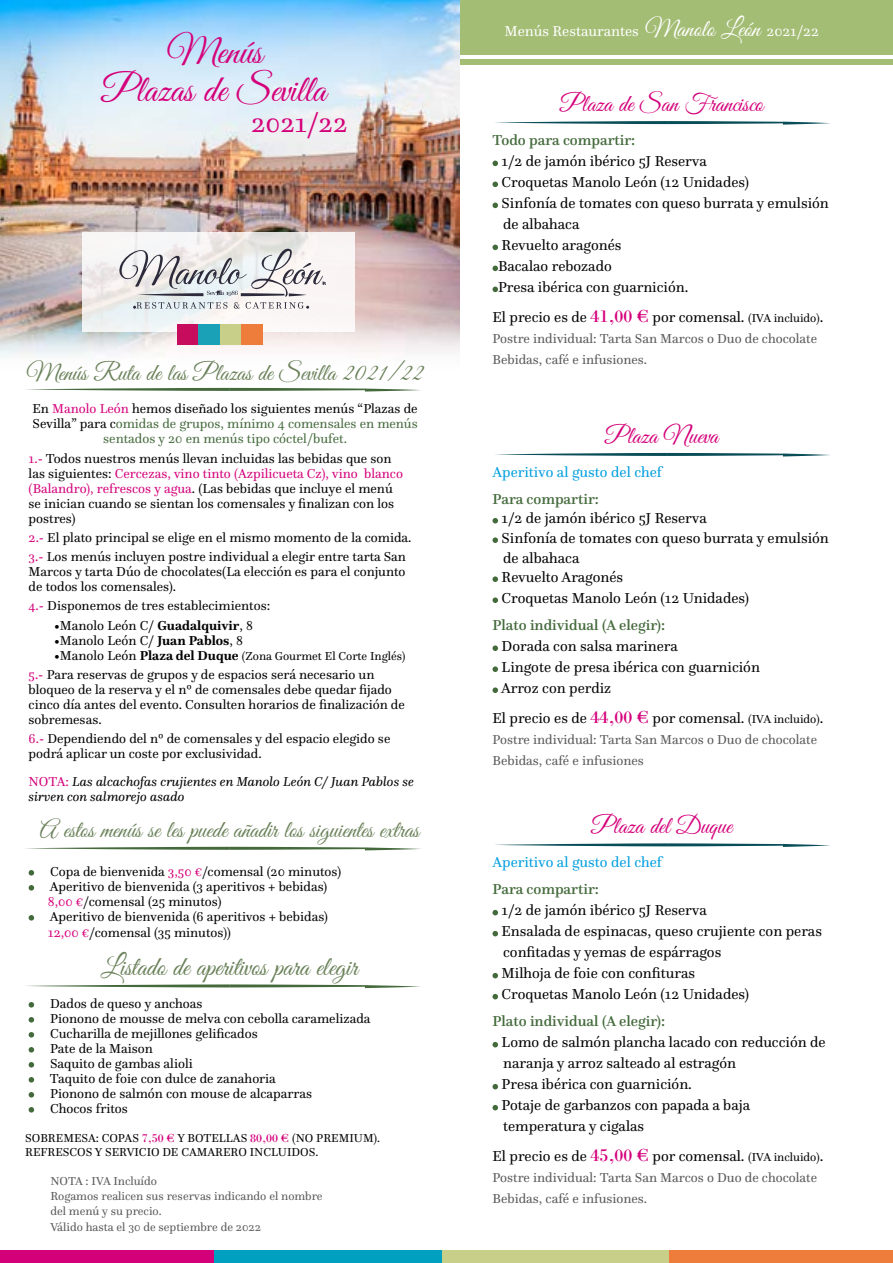
<style>
.page{position:relative;width:893px;height:1263px;background:#fff}
.page>*{position:absolute;margin:0;border:0;box-sizing:border-box;transform-origin:0 0}
.t1{font:37.65px "Great Vibes";color:#d4007a}
.t2{font:27.75px "Questa";color:#d4007a}
.t3{font:27px "Great Vibes";color:#6a8159}
.t4{font:24px "Great Vibes";color:#6a8159}
.t5{font:24px "Great Vibes";color:#d4007a}
.t6{font:15px/21px "Questa";color:#000}
.t7{font:500 15px "Questa";color:#446a3c}
.t8{font:15px "Questa";color:#009ee0}
.t9{font:15px "Questa";color:#fff}
.t10{font:13.5px/15px "Questa";color:#000}
.t11{font:13.5px/21px "Questa";color:#58585a}
.t12{font:13.5px/15px "Questa";color:#446a3c;text-align:center}
.t13{font:italic 13.5px/15px "Questa";color:#000}
.t14{font:12px/14.4px "Questa";color:#000}
.t15{font:12px/15px "Questa";color:#58585a}
.s1{color:#000}
.s2{color:#d4007a}
.s3{font-weight:700}
.s4{font-size:13.5px}
.s5{font-weight:700;font-size:13.5px}
.s6{font-style:normal;color:#d4007a}
.s7{font-family:"Bodoni XT";color:#d4007a}
.s8{font-family:"Great Vibes";font-size:24px}
.s9{font-family:"Bodoni XT";font-size:18px;color:#d4007a}
.s10{font-size:12px}
</style>
<div class="page">
<div style="left:0;top:59px;width:893px;height:5px;background:#a4bd75"></div>
<div style="left:0;top:0;width:893px;height:55px;background:#a4bd75"></div>
<img style="left:0;top:0;width:459px;height:358px">
<svg style="left:25px;top:388px;width:396px;height:4px"></svg>
<svg style="left:25px;top:984px;width:396px;height:4px"></svg>
<svg style="left:25px;top:847px;width:396px;height:3px"></svg>
<svg style="left:29px;top:870px;width:5px;height:5px"></svg>
<svg style="left:29px;top:885px;width:5px;height:5px"></svg>
<svg style="left:29px;top:915px;width:5px;height:5px"></svg>
<svg style="left:29px;top:1002px;width:5px;height:5px"></svg>
<svg style="left:29px;top:1017px;width:5px;height:5px"></svg>
<svg style="left:29px;top:1032px;width:5px;height:5px"></svg>
<svg style="left:29px;top:1047px;width:5px;height:5px"></svg>
<svg style="left:29px;top:1062px;width:5px;height:5px"></svg>
<svg style="left:29px;top:1077px;width:5px;height:5px"></svg>
<svg style="left:29px;top:1092px;width:5px;height:5px"></svg>
<svg style="left:29px;top:1107px;width:5px;height:5px"></svg>
<svg style="left:82px;top:232px;width:273px;height:100px;fill:#f7f4f5"></svg>
<svg style="left:116px;top:243px;width:210px;height:66px"></svg>
<div style="left:220px;top:324px;width:21px;height:20px;background:#c8cf89"></div>
<div style="left:177px;top:324px;width:22px;height:20px;background:#c70c5e"></div>
<div style="left:199px;top:324px;width:21px;height:20px;background:#1aa1b8"></div>
<div style="left:241px;top:324px;width:22px;height:20px;background:#ee7c3a"></div>
<svg style="left:492px;top:161px;width:6px;height:5px"></svg>
<svg style="left:492px;top:182px;width:6px;height:5px"></svg>
<svg style="left:492px;top:203px;width:6px;height:5px"></svg>
<svg style="left:492px;top:245px;width:6px;height:5px"></svg>
<svg style="left:492px;top:266px;width:6px;height:5px"></svg>
<svg style="left:492px;top:287px;width:6px;height:5px"></svg>
<svg style="left:492px;top:518px;width:6px;height:5px"></svg>
<svg style="left:492px;top:537px;width:6px;height:6px"></svg>
<svg style="left:492px;top:576px;width:6px;height:6px"></svg>
<svg style="left:492px;top:597px;width:6px;height:6px"></svg>
<svg style="left:492px;top:645px;width:6px;height:6px"></svg>
<svg style="left:492px;top:666px;width:6px;height:6px"></svg>
<svg style="left:492px;top:687px;width:6px;height:6px"></svg>
<svg style="left:492px;top:910px;width:6px;height:5px"></svg>
<svg style="left:492px;top:931px;width:6px;height:5px"></svg>
<svg style="left:492px;top:973px;width:6px;height:5px"></svg>
<svg style="left:492px;top:994px;width:6px;height:5px"></svg>
<svg style="left:492px;top:1042px;width:6px;height:5px"></svg>
<svg style="left:492px;top:1084px;width:6px;height:5px"></svg>
<svg style="left:492px;top:1105px;width:6px;height:5px"></svg>
<svg style="left:495px;top:121px;width:335px;height:4px"></svg>
<svg style="left:495px;top:453px;width:335px;height:3px"></svg>
<svg style="left:495px;top:843px;width:335px;height:4px"></svg>
<div style="left:442px;top:1250px;width:227px;height:13px;background:#c8cf89"></div>
<div style="left:0;top:1250px;width:215px;height:13px;background:#d4007a"></div>
<div style="left:215px;top:1250px;width:227px;height:13px;background:#00a0c1"></div>
<div style="left:669px;top:1250px;width:224px;height:13px;background:#ee7c3a"></div>
<h1 class="t1" style="left:167px;top:28px;width:97px">Menús</h1>
<h1 class="t1" style="left:102px;top:66px;width:226px">Plazas de Sevilla</h1>
<h2 class="t2" style="left:251px;top:105px;width:98px">2021/22</h2>
<h3 class="t4" style="left:26px;top:357px;width:399px">Menús Ruta de las Plazas de Sevilla 2021/22</h3>
<p class="t12" style="left:33px;top:401px;width:387px"><span class="s1">En</span> <span class="s2">Manolo León</span> <span class="s1">hemos diseñado los siguientes menús “Plazas de<br>Sevilla” para c</span>omidas de grupos, mínimo 4 comensales en menús sentados y 20 en menús tipo cóctel/bufet.</p>
<p class="t10" style="left:29px;top:450px;width:376px"><span class="s2">1.-</span> Todos nuestros menús llevan incluidas las bebidas que son las siguientes: <span class="s2">Cercezas, vino tinto (Azpilicueta Cz), vino blanco (Balandro), refrescos y agua</span>. (Las bebidas que incluye el menú se inician cuando se sientan los comensales y finalizan con los postres)</p>
<p class="t10" style="left:29px;top:528px;width:384px;line-height:19.2px"><span class="s2">2.-</span> El plato principal se elige en el mismo momento de la comida.<br><span class="s2">3.-</span> Los menús incluyen postre individual a elegir entre tarta San</p>
<p class="t10" style="left:29px;top:564px;width:378px">Marcos y tarta Dúo de chocolates(La elección es para el conjunto de todos los comensales).</p>
<p class="t10" style="left:29px;top:598px;width:243px"><span class="s2">4.-</span> Disponemos de tres establecimientos:</p>
<p class="t10" style="left:54px;top:617px;width:200px">•Manolo León C/ <span class="s3">Guadalquivir</span>, 8</p>
<p class="t10" style="left:54px;top:632px;width:191px">•Manolo León C/ <span class="s3">Juan Pablos</span>, 8</p>
<p class="t14" style="left:54px;top:648px;width:353px"><span class="s4">•Manolo León</span> <span class="s5">Plaza del Duque</span> (Zona Gourmet El Corte Inglés)</p>
<p class="t10" style="left:29px;top:667px;width:378px"><span class="s2">5.-</span> Para reservas de grupos y de espacios será necesario un bloqueo de la reserva y el nº de comensales debe quedar fijado cinco día antes del evento. Consulten horarios de finalización de sobremesas.</p>
<p class="t10" style="left:29px;top:731px;width:363px"><span class="s2">6.-</span> Dependiendo del nº de comensales y del espacio elegido se podrá aplicar un coste por exclusividad.</p>
<p class="t13" style="left:29px;top:774px;width:387px"><span class="s6">NOTA:</span> Las alcachofas crujientes en Manolo León C/ Juan Pablos se sirven con salmorejo asado</p>
<h3 class="t4" style="left:40px;top:815px;width:381px">A estos menús se les puede añadir los siguientes extras</h3>
<p class="t10" style="left:48px;top:863px;width:295px">Copa de bienvenida <span class="s2">3,50 €</span>/comensal (20 minutos)<br>Aperitivo de bienvenida (3 aperitivos + bebidas)<br><span class="s2">8,00 €</span>/comensal (25 minutos)<br>Aperitivo de bienvenida (6 aperitivos + bebidas)<br><span class="s2">12,00 €</span>/comensal (35 minutos))</p>
<h3 class="t3" style="left:101px;top:950px;width:258px">Listado de aperitivos para elegir</h3>
<p class="t10" style="left:50px;top:995px;width:322px">Dados de queso y anchoas<br>Pionono de mousse de melva con cebolla caramelizada<br>Cucharilla de mejillones gelificados<br>Pate de la Maison<br>Saquito de gambas alioli<br>Taquito de foie con dulce de zanahoria<br>Pionono de salmón con mouse de alcaparras<br>Chocos fritos</p>
<p class="t14" style="left:25px;top:1130px;width:356px">SOBREMESA: COPAS <span class="s7">7,50 €</span> Y BOTELLAS <span class="s7">80,00 €</span> (NO PREMIUM).<br>REFRESCOS Y SERVICIO DE CAMARERO INCLUIDOS.</p>
<p class="t15" style="left:50px;top:1173px;width:274px">NOTA : IVA Incluído<br>Rogamos realicen sus reservas indicando el nombre del menú y su precio.</p>
<p class="t15" style="left:50px;top:1219px;width:212px">Válido hasta el 30 de septiembre de 2022</p>
<p class="t9" style="left:505px;top:22px;width:316px">Menús Restaurantes <span class="s8">Manolo León</span> 2021/22</p>
<h3 class="t5" style="left:560px;top:89px;width:205px">Plaza de San Francisco</h3>
<p class="t7" style="left:492px;top:131px;width:144px">Todo para compartir:</p>
<p class="t6" style="left:502px;top:150px;width:207px">1/2 de jamón ibérico 5J Reserva</p>
<p class="t6" style="left:502px;top:171px;width:249px">Croquetas Manolo León (12 Unidades)</p>
<p class="t6" style="left:502px;top:192px;width:329px">Sinfonía de tomates con queso burrata y emulsión</p>
<p class="t6" style="left:503px;top:213px;width:78px">de albahaca</p>
<p class="t6" style="left:502px;top:234px;width:121px">Revuelto aragonés</p>
<p class="t6" style="left:498px;top:255px;width:115px">Bacalao rebozado</p>
<p class="t6" style="left:498px;top:276px;width:192px">Presa ibérica con guarnición.</p>
<p class="t6" style="left:492px;top:306px;width:332px">El precio es de <span class="s9">41,00 €</span> por comensal. <span class="s10">(IVA incluido)</span>.</p>
<p class="t11" style="left:492px;top:328px;width:326px">Postre individual: Tarta San Marcos o Duo de chocolate<br>Bebidas, café e infusiones.</p>
<h3 class="t5" style="left:605px;top:420px;width:115px">Plaza Nueva</h3>
<p class="t8" style="left:492px;top:463px;width:171px">Aperitivo al gusto del chef</p>
<p class="t7" style="left:492px;top:490px;width:108px">Para compartir:</p>
<p class="t6" style="left:502px;top:509px;width:329px;line-height:19.5px">1/2 de jamón ibérico 5J Reserva<br>Sinfonía de tomates con queso burrata y emulsión de albahaca<br>Revuelto Aragonés</p>
<p class="t6" style="left:502px;top:587px;width:249px">Croquetas Manolo León (12 Unidades)</p>
<p class="t7" style="left:492px;top:616px;width:174px">Plato individual (A elegir):</p>
<p class="t6" style="left:501px;top:635px;width:260px">Dorada con salsa marinera<br>Lingote de presa ibérica con guarnición<br>Arroz con perdiz</p>
<p class="t6" style="left:492px;top:707px;width:332px">El precio es de <span class="s9">44,00 €</span> por comensal. <span class="s10">(IVA incluido)</span>.</p>
<p class="t11" style="left:492px;top:729px;width:326px">Postre individual: Tarta San Marcos o Duo de chocolate<br>Bebidas, café e infusiones</p>
<h3 class="t5" style="left:591px;top:811px;width:142px">Plaza del Duque</h3>
<p class="t8" style="left:492px;top:853px;width:171px">Aperitivo al gusto del chef</p>
<p class="t7" style="left:492px;top:880px;width:108px">Para compartir:</p>
<p class="t6" style="left:502px;top:900px;width:322px">1/2 de jamón ibérico 5J Reserva<br>Ensalada de espinacas, queso crujiente con peras confitadas y yemas de espárragos<br>Milhoja de foie con confituras<br>Croquetas Manolo León (12 Unidades)</p>
<p class="t7" style="left:492px;top:1012px;width:174px">Plato individual (A elegir):</p>
<p class="t6" style="left:502px;top:1032px;width:326px">Lomo de salmón plancha lacado con reducción de naranja y arroz salteado al estragón<br>Presa ibérica con guarnición.<br>Potaje de garbanzos con papada a baja temperatura y cigalas</p>
<p class="t6" style="left:492px;top:1146px;width:332px">El precio es de <span class="s9">45,00 €</span> por comensal. <span class="s10">(IVA incluido)</span>.</p>
<p class="t11" style="left:492px;top:1167px;width:326px">Postre individual: Tarta San Marcos o Duo de chocolate<br>Bebidas, café e infusiones.</p>
</div>
